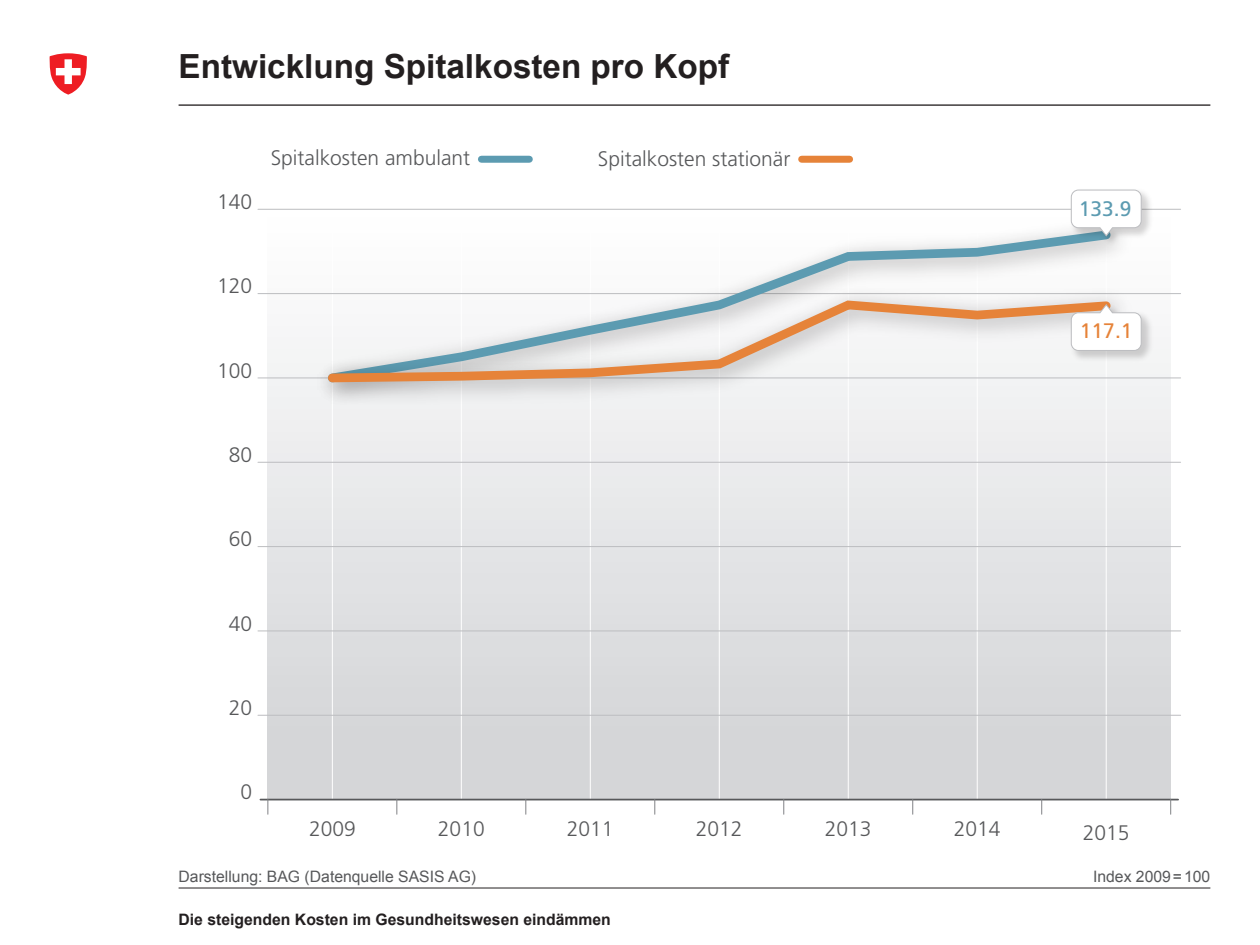
<style>
.page{position:relative;width:1260px;height:945px;background:#fff}
.page>*{position:absolute;margin:0;border:0;box-sizing:border-box;transform-origin:0 0}
.t1{font:700 33.25px "Arial";color:#231f20}
.t2{font:300 21px "Frutiger";color:#57585a}
.t3{font:21px "Frutiger";color:#5c9bb1}
.t4{font:21px "Frutiger";color:#e68339}
.t5{font:15.75px "Arial";color:#57585a}
.t6{font:700 15.75px "Arial";color:#231f20}
</style>
<div class="page">
<svg style="left:49px;top:53px;width:38px;height:42px"></svg>
<hr style="left:179px;top:888px;width:1031px;height:1px;background:#231f20">
<hr style="left:179px;top:104px;width:1031px;height:2px;background:#231f20">
<div style="left:481px;top:156px;width:48px;height:7px;background:#5c9bb1"></div>
<div style="left:268px;top:209px;width:903px;height:591px;background:linear-gradient(to bottom,#fff,#d1d2d5)"></div>
<hr style="left:332px;top:209px;width:1px;height:591px;background:#fff">
<hr style="left:461px;top:209px;width:1px;height:591px;background:#fff">
<hr style="left:590px;top:209px;width:1px;height:591px;background:#fff">
<hr style="left:719px;top:209px;width:1px;height:591px;background:#fff">
<hr style="left:848px;top:209px;width:1px;height:591px;background:#fff">
<hr style="left:977px;top:209px;width:1px;height:591px;background:#fff">
<hr style="left:1106px;top:209px;width:1px;height:591px;background:#fff">
<hr style="left:258px;top:715px;width:923px;height:1px;background:#bcbdc0">
<hr style="left:258px;top:631px;width:923px;height:1px;background:#bcbdc0">
<hr style="left:258px;top:546px;width:923px;height:1px;background:#bcbdc0">
<hr style="left:258px;top:462px;width:923px;height:1px;background:#bcbdc0">
<hr style="left:258px;top:378px;width:923px;height:1px;background:#bcbdc0">
<hr style="left:258px;top:209px;width:923px;height:1px;background:#bcbdc0">
<hr style="left:258px;top:293px;width:923px;height:1px;background:#bcbdc0">
<hr style="left:260px;top:799px;width:918px;height:1px;background:#57585a">
<img style="left:307px;top:208px;width:836px;height:70px">
<svg style="left:322px;top:225px;width:794px;height:53px"></svg>
<img style="left:1064px;top:189px;width:93px;height:61px">
<svg style="left:1071px;top:190px;width:71px;height:46px"></svg>
<svg style="left:268px;top:799px;width:1px;height:15px"></svg>
<svg style="left:397px;top:799px;width:1px;height:15px"></svg>
<svg style="left:526px;top:799px;width:1px;height:15px"></svg>
<svg style="left:655px;top:800px;width:1px;height:14px"></svg>
<svg style="left:783px;top:799px;width:1px;height:15px"></svg>
<svg style="left:912px;top:799px;width:1px;height:15px"></svg>
<svg style="left:1041px;top:799px;width:1px;height:15px"></svg>
<svg style="left:1170px;top:799px;width:1px;height:15px"></svg>
<div style="left:802px;top:156px;width:48px;height:7px;background:#e68339"></div>
<img style="left:307px;top:278px;width:836px;height:137px">
<svg style="left:323px;top:296px;width:793px;height:91px"></svg>
<img style="left:1064px;top:301px;width:94px;height:64px">
<svg style="left:1071px;top:304px;width:71px;height:47px"></svg>
<h1 class="t1" style="left:179px;top:44px;width:552px">Entwicklung Spitalkosten pro Kopf</h1>
<p class="t2" style="left:217px;top:190px;width:37px">140</p>
<p class="t2" style="left:271px;top:146px;width:201px">Spitalkosten ambulant</p>
<p class="t2" style="left:598px;top:147px;width:194px">Spitalkosten stationär</p>
<p class="t2" style="left:217px;top:274px;width:37px">120</p>
<p class="t2" style="left:217px;top:359px;width:37px">100</p>
<p class="t2" style="left:229px;top:443px;width:25px">80</p>
<p class="t3" style="left:1079px;top:197px;width:54px">133.9</p>
<p class="t4" style="left:1080px;top:319px;width:54px">117.1</p>
<p class="t2" style="left:229px;top:527px;width:25px">60</p>
<p class="t2" style="left:229px;top:612px;width:25px">40</p>
<p class="t2" style="left:229px;top:696px;width:25px">20</p>
<p class="t2" style="left:240px;top:780px;width:13px">0</p>
<p class="t2" style="left:309px;top:817px;width:48px">2009</p>
<p class="t2" style="left:438px;top:817px;width:48px">2010</p>
<p class="t2" style="left:567px;top:817px;width:48px">2011</p>
<p class="t2" style="left:696px;top:817px;width:48px">2012</p>
<p class="t2" style="left:825px;top:817px;width:48px">2013</p>
<p class="t2" style="left:954px;top:817px;width:48px">2014</p>
<p class="t2" style="left:1083px;top:821px;width:48px">2015</p>
<p class="t5" style="left:179px;top:866px;width:299px">Darstellung: BAG (Datenquelle SASIS AG)</p>
<p class="t5" style="left:1093px;top:866px;width:119px">Index 2009=100</p>
<p class="t6" style="left:179px;top:909px;width:434px">Die steigenden Kosten im Gesundheitswesen eindämmen</p>
</div>
